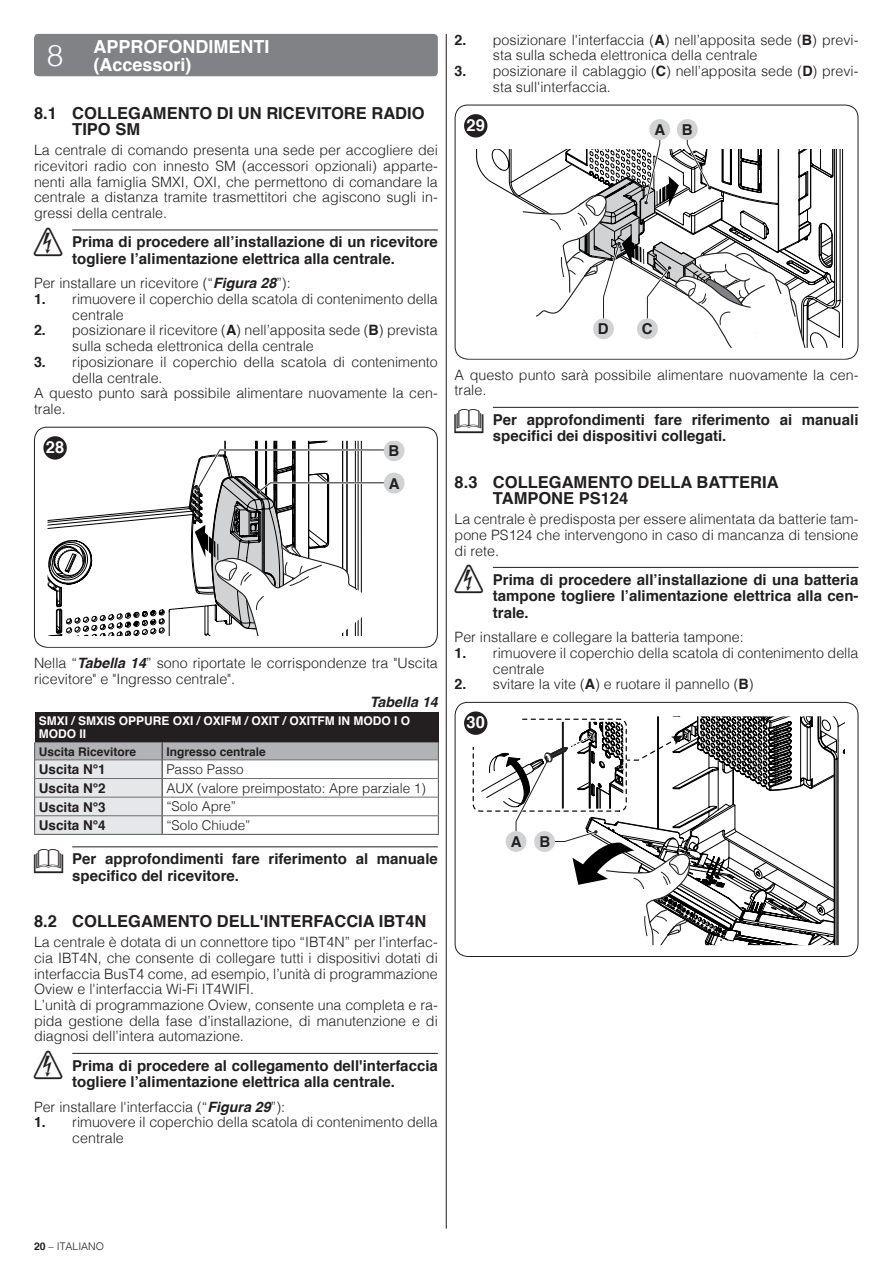
<style>
.page{position:relative;width:893px;height:1263px;background:#fff}
.page>*{position:absolute;margin:0;border:0;box-sizing:border-box;transform-origin:0 0}
.t1{font:700 18px/18px "Helvetica";color:#fff}
.t2{font:700 16.5px/16.5px "Helvetica";color:#231f20}
.t3{font:700 16.5px "Helvetica";color:#fff}
.t4{font:700 15px/16.5px "Helvetica";color:#231f20;text-align:center}
.t5{font:300 14.25px/15.8px "Helvetica";color:#231f20}
.t6{font:italic 700 14.25px "Helvetica";color:#231f20}
.t7{font:300 13.5px "Helvetica";color:#231f20}
.t8{font:700 13.5px "Helvetica";color:#231f20}
.t9{font:700 12px/12.8px "Helvetica";color:#fff}
.t10{font:700 12px "Helvetica";color:#231f20}
.t11{font:300 10.5px "Helvetica";color:#231f20}
.s1{font-family:"NICE Simboli";font-weight:400;font-size:28.5px}
.s2{font-weight:700;font-style:italic}
.s3{font-weight:700}
</style>
<div class="page">
<hr style="left:72px;top:230px;width:366px;height:1px;background:#231f20">
<hr style="left:72px;top:846px;width:366px;height:1px;background:#231f20">
<hr style="left:72px;top:1053px;width:366px;height:1px;background:#231f20">
<div style="left:34px;top:34px;width:404px;height:42px;background:#808285;border-radius:4px"></div>
<div style="left:34px;top:427px;width:404px;height:221px;border:1px solid #231f20;border-radius:13px"></div>
<div style="left:384px;top:473px;width:21px;height:20px;background:#d1d2d4;border-radius:50%"></div>
<div style="left:384px;top:440px;width:21px;height:21px;background:#d1d2d4;border-radius:50%"></div>
<svg style="left:49px;top:442px;width:337px;height:193px"></svg>
<div style="left:37px;top:430px;width:398px;height:217px;border:11px solid #fff;border-radius:7px"></div>
<div style="left:43px;top:436px;width:24px;height:23px;background:#231f20;border-radius:50%"></div>
<div style="left:35px;top:712px;width:403px;height:30px;background:#231f20"></div>
<hr style="left:34px;top:834px;width:128px;height:1px;background:#636366">
<hr style="left:162px;top:834px;width:277px;height:1px;background:#636366">
<svg style="left:34px;top:742px;width:405px;height:92px"></svg>
<hr style="left:35px;top:760px;width:127px;height:1px;background:#6d6e71">
<hr style="left:162px;top:760px;width:276px;height:1px;background:#6d6e71">
<hr style="left:35px;top:778px;width:127px;height:1px;background:#6d6e71">
<hr style="left:162px;top:778px;width:276px;height:1px;background:#6d6e71">
<hr style="left:35px;top:797px;width:127px;height:1px;background:#6d6e71">
<hr style="left:162px;top:797px;width:276px;height:1px;background:#6d6e71">
<hr style="left:35px;top:815px;width:127px;height:1px;background:#6d6e71">
<hr style="left:162px;top:815px;width:276px;height:1px;background:#6d6e71">
<hr style="left:446px;top:34px;width:1px;height:1194px;background:#231f20">
<hr style="left:493px;top:407px;width:365px;height:1px;background:#231f20">
<hr style="left:493px;top:567px;width:365px;height:1px;background:#231f20">
<div style="left:455px;top:105px;width:403px;height:255px;border:1px solid #231f20;border-radius:13px"></div>
<svg style="left:476px;top:150px;width:367px;height:196px"></svg>
<div style="left:649px;top:119px;width:21px;height:21px;background:#d1d2d4;border-radius:50%"></div>
<div style="left:677px;top:119px;width:21px;height:21px;background:#d1d2d4;border-radius:50%"></div>
<svg style="left:480px;top:138px;width:355px;height:208px"></svg>
<div style="left:593px;top:318px;width:21px;height:21px;background:#d1d2d4;border-radius:50%"></div>
<div style="left:458px;top:108px;width:398px;height:250px;border:11px solid #fff;border-radius:7px"></div>
<div style="left:464px;top:114px;width:23px;height:23px;background:#231f20;border-radius:50%"></div>
<div style="left:455px;top:702px;width:403px;height:255px;border:1px solid #231f20;border-radius:13px"></div>
<svg style="left:835px;top:718px;width:9px;height:226px"></svg>
<svg style="left:481px;top:718px;width:354px;height:226px"></svg>
<div style="left:469px;top:716px;width:52px;height:30px;background:#fff"></div>
<div style="left:458px;top:706px;width:398px;height:250px;border:11px solid #fff;border-radius:7px"></div>
<div style="left:464px;top:711px;width:23px;height:24px;background:#231f20;border-radius:50%"></div>
<p class="t1" style="left:47px;top:39px;width:224px;text-indent:47px">APPROFONDIMENTI<br><sup>8</sup> (Accessori)</p>
<p class="t2" style="left:72px;top:105px;width:354px;text-indent:-38px">8.1 COLLEGAMENTO DI UN RICEVITORE RADIO<br>TIPO SM</p>
<p class="t5" style="left:34px;top:142px;width:405px;text-align:justify">La centrale di comando presenta una sede per accogliere dei ricevitori radio con innesto SM (accessori opzionali) apparte&shy;nenti alla famiglia SMXI, OXI, che permettono di comandare la centrale a distanza tramite trasmettitori che agiscono sugli in&shy;gressi della centrale.</p>
<p class="t4" style="left:34px;top:234px;width:405px"><span class="s1">f</span> Prima di procedere all’installazione di un ricevitore togliere l’alimentazione elettrica alla centrale.</p>
<p class="t5" style="left:34px;top:275px;width:258px">Per installare un ricevitore (“<span class="s2">Figura 28</span>”):</p>
<p class="t5" style="left:72px;top:291px;width:367px;text-indent:-38px"><span class="s3">1.</span> rimuovere il coperchio della scatola di contenimento della centrale</p>
<p class="t5" style="left:72px;top:322px;width:367px;text-indent:-38px"><span class="s3">2.</span> posizionare il ricevitore (<span class="s3">A</span>) nell’apposita sede (<span class="s3">B</span>) prevista sulla scheda elettronica della centrale</p>
<p class="t5" style="left:34px;top:354px;width:405px"><span class="s3">3.</span> riposizionare il coperchio della scatola di contenimento</p>
<p class="t5" style="left:72px;top:370px;width:92px">della centrale.</p>
<p class="t5" style="left:34px;top:385px;width:405px">A questo punto sarà possibile alimentare nuovamente la cen-</p>
<p class="t5" style="left:34px;top:401px;width:33px">trale.</p>
<p class="t3" style="left:46px;top:441px;width:20px">28</p>
<p class="t4" style="left:389px;top:443px;width:12px">B</p>
<p class="t4" style="left:389px;top:475px;width:12px">A</p>
<p class="t5" style="left:34px;top:655px;width:405px">Nella “<span class="s2">Tabella 14</span>” sono riportate le corrispondenze tra "Uscita ricevitore" e "Ingresso centrale".</p>
<p class="t6" style="left:370px;top:696px;width:69px">Tabella 14</p>
<p class="t9" style="left:39px;top:716px;width:373px">SMXI / SMXIS OPPURE OXI / OXIFM / OXIT / OXITFM IN MODO I O<br>MODO II</p>
<p class="t10" style="left:39px;top:747px;width:99px">Uscita Ricevitore</p>
<p class="t10" style="left:166px;top:747px;width:101px">Ingresso centrale</p>
<p class="t8" style="left:39px;top:759px;width:68px">Uscita N°1</p>
<p class="t7" style="left:166px;top:762px;width:79px">Passo Passo</p>
<p class="t8" style="left:39px;top:777px;width:68px">Uscita N°2</p>
<p class="t7" style="left:166px;top:780px;width:261px">AUX (valore preimpostato: Apre parziale 1)</p>
<p class="t8" style="left:39px;top:796px;width:68px">Uscita N°3</p>
<p class="t7" style="left:166px;top:799px;width:71px">“Solo Apre”</p>
<p class="t8" style="left:39px;top:814px;width:68px">Uscita N°4</p>
<p class="t7" style="left:166px;top:817px;width:86px">“Solo Chiude”</p>
<p class="t4" style="left:72px;top:852px;width:367px;text-align:left;text-indent:-38px"><span class="s1">l</span> Per approfondimenti fare riferimento al manuale specifico del ricevitore.</p>
<p class="t2" style="left:34px;top:913px;width:394px">8.2 COLLEGAMENTO DELL'INTERFACCIA IBT4N</p>
<p class="t5" style="left:34px;top:934px;width:405px">La centrale è dotata di un connettore tipo “IBT4N” per l’interfac&shy;cia IBT4N, che consente di collegare tutti i dispositivi dotati di interfaccia BusT4 come, ad esempio, l’unità di programmazione Oview e l'interfaccia Wi-Fi IT4WIFI.<br>L’unità di programmazione Oview, consente una completa e ra&shy;pida gestione della fase d’installazione, di manutenzione e di diagnosi dell’intera automazione.</p>
<p class="t4" style="left:34px;top:1058px;width:405px"><span class="s1">f</span> Prima di procedere al collegamento dell'interfaccia togliere l’alimentazione elettrica alla centrale.</p>
<p class="t5" style="left:34px;top:1099px;width:253px">Per installare l'interfaccia (“<span class="s2">Figura 29</span>”):</p>
<p class="t5" style="left:72px;top:1114px;width:367px;text-indent:-38px"><span class="s3">1.</span> rimuovere il coperchio della scatola di contenimento della centrale</p>
<p class="t5" style="left:493px;top:32px;width:367px;text-indent:-38px"><span class="s3">2.</span> posizionare l'interfaccia (<span class="s3">A</span>) nell’apposita sede (<span class="s3">B</span>) previ&shy;sta sulla scheda elettronica della centrale</p>
<p class="t5" style="left:493px;top:63px;width:367px;text-indent:-38px"><span class="s3">3.</span> posizionare il cablaggio (<span class="s3">C</span>) nell’apposita sede (<span class="s3">D</span>) previ&shy;sta sull'interfaccia.</p>
<p class="t4" style="left:654px;top:122px;width:40px">A B</p>
<p class="t3" style="left:467px;top:119px;width:20px">29</p>
<p class="t4" style="left:598px;top:321px;width:12px">D</p>
<p class="t4" style="left:642px;top:321px;width:12px">C</p>
<p class="t5" style="left:455px;top:367px;width:405px">A questo punto sarà possibile alimentare nuovamente la cen&shy;trale.</p>
<p class="t4" style="left:493px;top:412px;width:367px;text-align:left;text-indent:-38px"><span class="s1">l</span> Per approfondimenti fare riferimento ai manuali specifici dei dispositivi collegati.</p>
<p class="t2" style="left:493px;top:474px;width:287px;text-indent:-38px">8.3 COLLEGAMENTO DELLA BATTERIA<br>TAMPONE PS124</p>
<p class="t5" style="left:455px;top:511px;width:405px;text-align:justify">La centrale è predisposta per essere alimentata da batterie tam&shy;pone PS124 che intervengono in caso di mancanza di tensione di rete.</p>
<p class="t4" style="left:493px;top:571px;width:367px;text-align:justify;text-indent:-38px"><span class="s1">f</span> Prima di procedere all’installazione di una batteria tampone togliere l’alimentazione elettrica alla cen&shy;trale.</p>
<p class="t5" style="left:455px;top:629px;width:291px">Per installare e collegare la batteria tampone:</p>
<p class="t5" style="left:493px;top:645px;width:367px;text-indent:-38px"><span class="s3">1.</span> rimuovere il coperchio della scatola di contenimento della centrale</p>
<p class="t5" style="left:455px;top:676px;width:300px"><span class="s3">2.</span> svitare la vite (<span class="s3">A</span>) e ruotare il pannello (<span class="s3">B</span>)</p>
<p class="t3" style="left:467px;top:716px;width:20px">30</p>
<p class="t4" style="left:511px;top:834px;width:41px">A B</p>
<p class="t11" style="left:34px;top:1240px;width:72px"><span class="s3">20</span> – ITALIANO</p>
</div>
